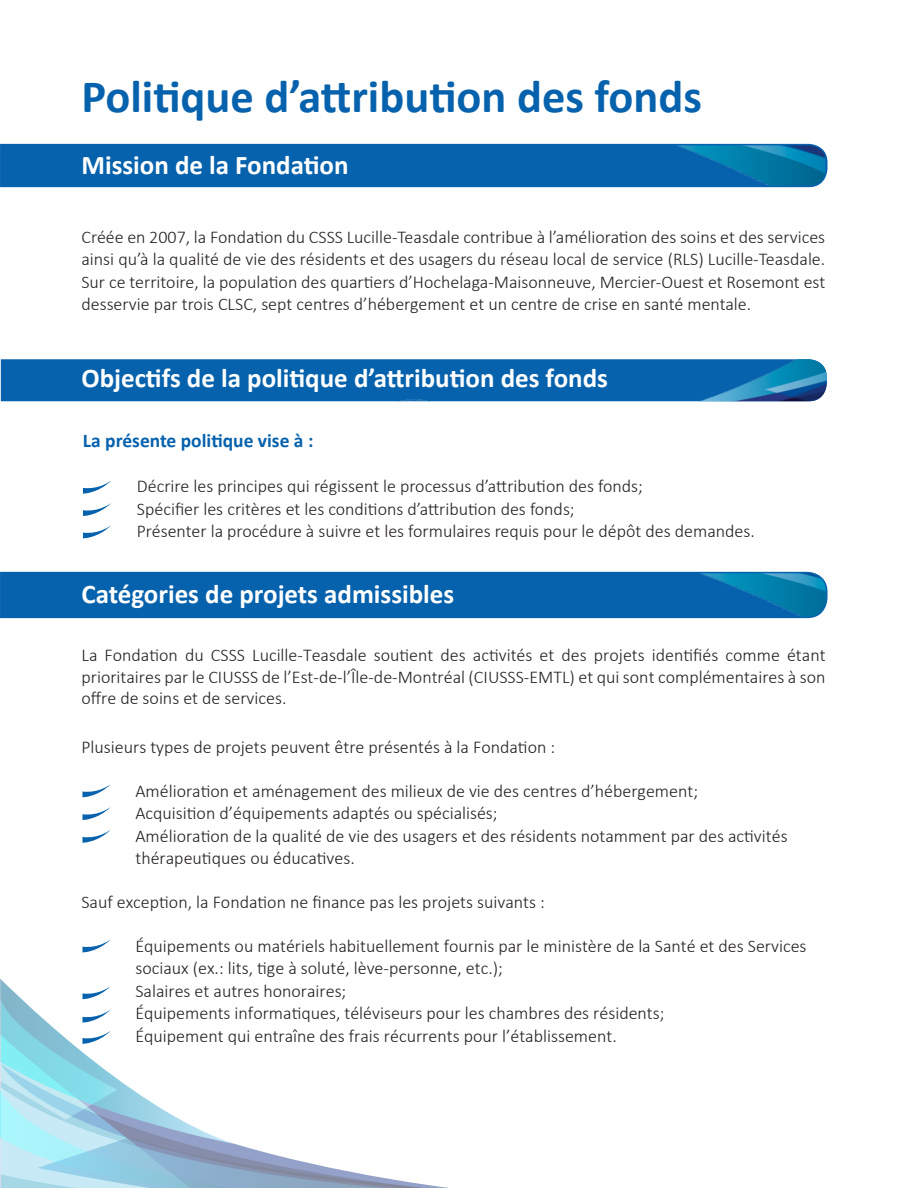
<style>
.page{position:relative;width:918px;height:1188px;background:#fff}
.page>*{position:absolute;margin:0;border:0;box-sizing:border-box;transform-origin:0 0}
.t1{font:700 46.5px "Calibri";color:#0662ad}
.t2{font:700 27px "Calibri";color:#fff}
.t3{font:700 19.5px "Calibri";color:#0662ad}
.t4{font:300 18px/22.5px "Calibri";color:#231f20;text-align:justify}
</style>
<div class="page">
<img style="left:1px;top:359px;width:826px;height:42px">
<svg style="left:0;top:143px;width:828px;height:45px;background:#0f6aaf"></svg>
<svg style="left:0;top:571px;width:828px;height:48px;background:#0f6ab0"></svg>
<svg style="left:83px;top:481px;width:28px;height:13px"></svg>
<svg style="left:83px;top:503px;width:28px;height:13px"></svg>
<svg style="left:83px;top:525px;width:28px;height:13px"></svg>
<svg style="left:82px;top:784px;width:29px;height:13px"></svg>
<svg style="left:82px;top:807px;width:29px;height:13px"></svg>
<svg style="left:82px;top:830px;width:29px;height:13px"></svg>
<svg style="left:82px;top:939px;width:29px;height:13px"></svg>
<svg style="left:0;top:979px;width:449px;height:209px"></svg>
<p class="t1" style="left:81px;top:67px;width:622px">Politique d’attribution des fonds</p>
<p class="t2" style="left:81px;top:147px;width:269px">Mission de la Fondation</p>
<p class="t4" style="left:81px;top:225px;width:745px">Créée en 2007, la Fondation du CSSS Lucille-Teasdale contribue à l’amélioration des soins et des services ainsi qu’à la qualité de vie des résidents et des usagers du réseau local de service (RLS) Lucille-Teasdale.<br>Sur ce territoire, la population des quartiers d’Hochelaga-Maisonneuve, Mercier-Ouest et Rosemont est desservie par trois CLSC, sept centres d’hébergement et un centre de crise en santé mentale.</p>
<p class="t2" style="left:81px;top:361px;width:528px">Objectifs de la politique d’attribution des fonds</p>
<p class="t3" style="left:83px;top:428px;width:232px">La présente politique vise à :</p>
<p class="t4" style="left:137px;top:475px;width:507px">Décrire les principes qui régissent le processus d’attribution des fonds;</p>
<p class="t4" style="left:137px;top:497px;width:439px">Spécifier les critères et les conditions d’attribution des fonds;</p>
<p class="t4" style="left:137px;top:520px;width:619px">Présenter la procédure à suivre et les formulaires requis pour le dépôt des demandes.</p>
<p class="t2" style="left:81px;top:577px;width:374px">Catégories de projets admissibles</p>
<p class="t4" style="left:81px;top:644px;width:746px;line-height:21.6px">La Fondation du CSSS Lucille-Teasdale soutient des activités et des projets identifiés comme étant prioritaires par le CIUSSS de l’Est-de-l’Île-de-Montréal (CIUSSS-EMTL) et qui sont complémentaires à son offre de soins et de services.</p>
<p class="t4" style="left:81px;top:735px;width:475px">Plusieurs types de projets peuvent être présentés à la Fondation :</p>
<p class="t4" style="left:135px;top:780px;width:564px">Amélioration et aménagement des milieux de vie des centres d’hébergement;</p>
<p class="t4" style="left:135px;top:802px;width:364px">Acquisition d’équipements adaptés ou spécialisés;</p>
<p class="t4" style="left:135px;top:825px;width:654px">Amélioration de la qualité de vie des usagers et des résidents notamment par des activités thérapeutiques ou éducatives.</p>
<p class="t4" style="left:81px;top:890px;width:465px">Sauf exception, la Fondation ne finance pas les projets suivants :</p>
<p class="t4" style="left:135px;top:934px;width:673px">Équipements ou matériels habituellement fournis par le ministère de la Santé et des Services sociaux (ex.: lits, tige à soluté, lève-personne, etc.);</p>
<p class="t4" style="left:135px;top:979px;width:212px">Salaires et autres honoraires;</p>
<p class="t4" style="left:135px;top:1002px;width:531px">Équipements informatiques, téléviseurs pour les chambres des résidents;</p>
<p class="t4" style="left:135px;top:1024px;width:483px">Équipement qui entraîne des frais récurrents pour l’établissement.</p>
</div>
